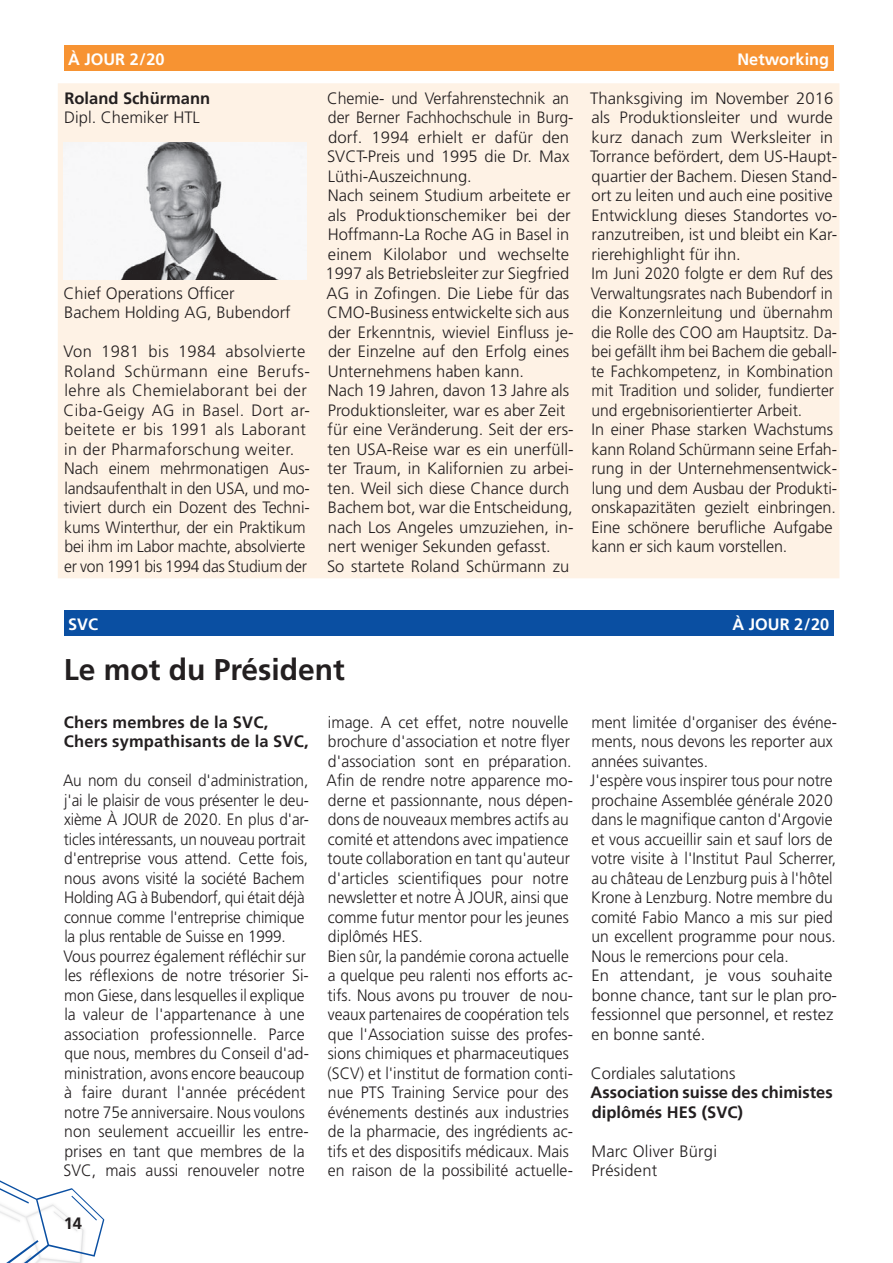
<style>
.page{position:relative;width:893px;height:1263px;background:#fff}
.page>*{position:absolute;margin:0;border:0;box-sizing:border-box;transform-origin:0 0}
.Titel{font:700 30px "Frutiger LT Std";color:#231f20}
.Grundschrift_Normal{font:300 16.5px/19.5px "Frutiger LT Std";color:#231f20}
.Grundschrift_Normal-2{font:300 16.5px/19.5px "Frutiger LT Std";color:#231f20;scale:.95 1}
.Grundschrift_Normal-3{font:300 16.5px/19.5px "Frutiger LT Std";color:#231f20;scale:.96 1}
.Grundschrift_Normal-4{font:300 16.5px/19.5px "Frutiger LT Std";color:#231f20;scale:.94 1}
.Grundschrift_Normal-5{font:300 16.5px/19.5px "Frutiger LT Std";letter-spacing:.025em;color:#231f20}
.Grundschrift_Fett{font:700 16.5px/19.5px "Frutiger LT Com";color:#231f20}
.Grundschrift_Normal-6{font:700 16.5px "Frutiger LT Std";color:#fff}
.t1{font:700 16.5px "Frutiger LT Std";color:#231f20}
</style>
<div class="page">
<svg style="left:0;top:1180px;width:104px;height:83px"></svg>
<div style="left:64px;top:45px;width:769px;height:26px;background:#f79332"></div>
<div style="left:58px;top:83px;width:781px;height:495px;background:#fef2e5"></div>
<img style="left:64px;top:143px;width:242px;height:136px">
<div style="left:64px;top:611px;width:769px;height:25px;background:#0a4fa2"></div>
<p class="Grundschrift_Normal-6" style="left:68px;top:49px;width:98px">À JOUR 2/20</p>
<p class="Grundschrift_Normal-6" style="left:737px;top:49px;width:93px">Networking</p>
<p class="Grundschrift_Normal-6" style="left:799px;top:49px;width:31px">SVC</p>
<p class="Grundschrift_Fett" style="left:64px;top:88px;width:147px">Roland Schürmann</p>
<p class="Grundschrift_Normal" style="left:64px;top:108px;width:137px">Dipl. Chemiker HTL</p>
<p class="Grundschrift_Normal" style="left:64px;top:283px;width:173px">Chief Operations Officer</p>
<p class="Grundschrift_Normal" style="left:64px;top:303px;width:228px">Bachem Holding AG, Bubendorf</p>
<p class="Grundschrift_Normal-5" style="left:64px;top:342px;width:248px">Von 1981 bis 1984 absolvierte<br>Roland Schürmann eine Berufs&shy;lehre als Chemielaborant bei der<br>Ciba-Geigy AG in Basel. Dort ar&shy;beitete er bis 1991 als Laborant in der Pharmaforschung weiter.</p>
<p class="Grundschrift_Normal" style="left:64px;top:459px;width:247px">Nach einem mehrmonatigen Aus&shy;landsaufenthalt in den USA, und mo&shy;tiviert durch ein Dozent des Techni&shy;kums Winterthur, der ein Praktikum bei ihm im Labor machte, absolvierte er von 1991 bis 1994 das Studium der</p>
<p class="Grundschrift_Normal" style="left:327px;top:88px;width:248px">Chemie- und Verfahrenstechnik an der Berner Fachhochschule in Burg&shy;dorf. 1994 erhielt er dafür den<br>SVCT-Preis und 1995 die Dr. Max<br>Lüthi-Auszeichnung.</p>
<p class="Grundschrift_Normal" style="left:325px;top:186px;width:250px">Nach seinem Studium arbeitete er als Produktionschemiker bei der Hoffmann-La Roche AG in Basel in einem Kilolabor und wechselte 1997 als Betriebsleiter zur Siegfried AG in Zofingen. Die Liebe für das CMO-Business entwickelte sich aus der Erkenntnis, wieviel Einfluss je&shy;der Einzelne auf den Erfolg eines Unternehmens haben kann.</p>
<p class="Grundschrift_Normal" style="left:328px;top:381px;width:243px">Nach 19 Jahren, davon 13 Jahre als<br>Produktionsleiter, war es aber Zeit</p>
<p class="Grundschrift_Normal" style="left:328px;top:420px;width:247px">für eine Veränderung. Seit der ers&shy;ten USA-Reise war es ein unerfüll&shy;ter Traum, in Kalifornien zu arbei&shy;ten. Weil sich diese Chance durch Bachem bot, war die Entscheidung, nach Los Angeles umzuziehen, in&shy;nert weniger Sekunden gefasst.</p>
<p class="Grundschrift_Normal" style="left:327px;top:556px;width:244px">So startete Roland Schürmann zu</p>
<p class="Grundschrift_Normal" style="left:590px;top:88px;width:249px">Thanksgiving im November 2016 als Produktionsleiter und wurde kurz danach zum Werksleiter in Torrance befördert, dem US-Haupt&shy;quartier der Bachem. Diesen Stand&shy;ort zu leiten und auch eine positive Entwicklung dieses Standortes vo&shy;ranzutreiben, ist und bleibt ein Kar&shy;rierehighlight für ihn.</p>
<p class="Grundschrift_Normal-2" style="left:591px;top:264px;width:261px">Im Juni 2020 folgte er dem Ruf des Verwaltungsrates nach Bubendorf in die Konzernleitung und übernahm die Rolle des COO am Hauptsitz. Da&shy;bei gefällt ihm bei Bachem die geball&shy;te Fachkompetenz, in Kombination mit Tradition und solider, fundierter und ergebnisorientierter Arbeit.</p>
<p class="Grundschrift_Normal" style="left:591px;top:420px;width:247px">In einer Phase starken Wachstums kann Roland Schürmann seine Erfah&shy;rung in der Unternehmensentwick&shy;lung und dem Ausbau der Produkti&shy;onskapazitäten gezielt einbringen.<br>Eine schönere berufliche Aufgabe kann er sich kaum vorstellen.</p>
<p class="Grundschrift_Normal-6" style="left:68px;top:615px;width:31px">SVC</p>
<p class="Grundschrift_Normal-6" style="left:732px;top:615px;width:98px">À JOUR 2/20</p>
<p class="Titel" style="left:64px;top:652px;width:283px">Le mot du Président</p>
<p class="Grundschrift_Fett" style="left:64px;top:712px;width:206px">Chers membres de la SVC,</p>
<p class="Grundschrift_Fett" style="left:64px;top:732px;width:246px">Chers sympathisants de la SVC,</p>
<p class="Grundschrift_Normal-4" style="left:63px;top:771px;width:263px">Au nom du conseil d'administration, j'ai le plaisir de vous présenter le deu&shy;xième À JOUR de 2020. En plus d'ar&shy;ticles intéressants, un nouveau portrait d'entreprise vous attend. Cette fois, nous avons visité la société Bachem Holding AG à Bubendorf, qui était déjà connue comme l'entreprise chimique la plus rentable de Suisse en 1999.</p>
<p class="Grundschrift_Normal-2" style="left:63px;top:946px;width:260px">Vous pourrez également réfléchir sur les réflexions de notre trésorier Si&shy;mon Giese, dans lesquelles il explique la valeur de l'appartenance à une association professionnelle. Parce que nous, membres du Conseil d'ad&shy;ministration, avons encore beaucoup à faire durant l'année précédent notre 75e anniversaire. Nous voulons non seulement accueillir les entre&shy;prises en tant que membres de la SVC, mais aussi renouveler notre</p>
<p class="t1" style="left:64px;top:1213px;width:20px">14</p>
<p class="Grundschrift_Normal-3" style="left:327px;top:712px;width:258px">image. A cet effet, notre nouvelle brochure d'association et notre flyer d'association sont en préparation.<br>Afin de rendre notre apparence mo&shy;derne et passionnante, nous dépen&shy;dons de nouveaux membres actifs au comité et attendons avec impatience toute collaboration en tant qu'auteur d'articles scientifiques pour notre newsletter et notre À JOUR, ainsi que comme futur mentor pour les jeunes diplômés HES.</p>
<p class="Grundschrift_Normal-2" style="left:327px;top:946px;width:260px">Bien sûr, la pandémie corona actuelle a quelque peu ralenti nos efforts ac&shy;tifs. Nous avons pu trouver de nou&shy;veaux partenaires de coopération tels que l'Association suisse des profes&shy;sions chimiques et pharmaceutiques (SCV) et l'institut de formation conti&shy;nue PTS Training Service pour des événements destinés aux industries de la pharmacie, des ingrédients ac&shy;tifs et des dispositifs médicaux. Mais en raison de la possibilité actuelle-</p>
<p class="Grundschrift_Normal-2" style="left:591px;top:712px;width:260px">ment limitée d'organiser des événe&shy;ments, nous devons les reporter aux années suivantes.</p>
<p class="Grundschrift_Normal-2" style="left:590px;top:771px;width:260px">J'espère vous inspirer tous pour notre prochaine Assemblée générale 2020 dans le magnifique canton d'Argovie et vous accueillir sain et sauf lors de votre visite à l'Institut Paul Scherrer, au château de Lenzburg puis à l'hôtel Krone à Lenzburg. Notre membre du comité Fabio Manco a mis sur pied un excellent programme pour nous.<br>Nous le remercions pour cela.</p>
<p class="Grundschrift_Normal" style="left:591px;top:966px;width:247px">En attendant, je vous souhaite bonne chance, tant sur le plan pro&shy;fessionnel que personnel, et restez en bonne santé.</p>
<p class="Grundschrift_Normal" style="left:591px;top:1063px;width:146px">Cordiales salutations</p>
<p class="Grundschrift_Fett" style="left:591px;top:1083px;width:244px">Association suisse des chimistes diplômés HES (SVC)</p>
<p class="Grundschrift_Normal" style="left:591px;top:1141px;width:127px">Marc Oliver Bürgi</p>
<p class="Grundschrift_Normal" style="left:591px;top:1161px;width:67px">Président</p>
</div>
